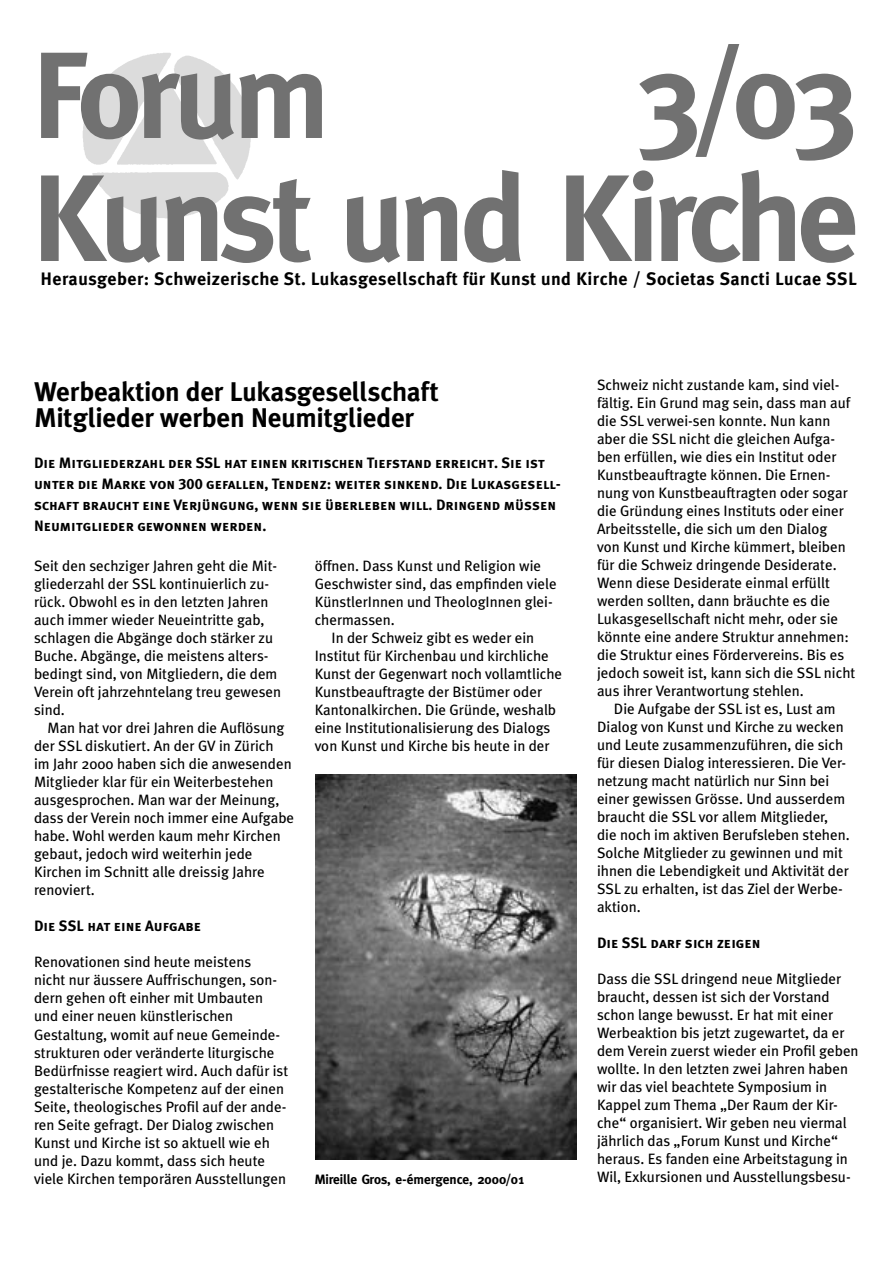
<style>
.page{position:relative;width:893px;height:1263px;background:#fff}
.page>*{position:absolute;margin:0;border:0;box-sizing:border-box;transform-origin:0 0}
.t1{font:700 123px "Meta";letter-spacing:-.045em;color:#717171}
.t2{font:700 27px "Meta Plus";letter-spacing:-.01em;color:#000}
.t3{font:700 18px "Meta Plus";letter-spacing:.025em;color:#000}
.t4{font:15px/18px "Meta Plus";color:#000}
.t5{font:15px/21px "Meta Plus Bold Caps";color:#000}
.t6{font:700 13.5px "Meta";color:#000}
</style>
<div class="page">
<img style="left:82px;top:53px;width:169px;height:166px">
<img style="left:316px;top:774px;width:260px;height:386px">
<p class="t1" style="left:33px;top:24px;width:299px">Forum</p>
<p class="t1" style="left:636px;top:24px;width:224px">3/03</p>
<p class="t1" style="left:33px;top:147px;width:828px">Kunst und Kirche</p>
<p class="t3" style="left:40px;top:269px;width:818px">Herausgeber: Schweizerische St. Lukasgesellschaft für Kunst und Kirche / Societas Sancti Lucae SSL</p>
<p class="t2" style="left:34px;top:376px;width:406px">Werbeaktion der Lukasgesellschaft</p>
<p class="t2" style="left:34px;top:402px;width:382px">Mitglieder werben Neumitglieder</p>
<p class="t5" style="left:34px;top:452px;width:528px">Die Mitgliederzahl der SSL hat einen kritischen Tiefstand erreicht. Sie ist unter die Marke von 300 gefallen, Tendenz: weiter sinkend. Die Lukasgesell&shy;schaft braucht eine Verjüngung, wenn sie überleben will. Dringend müssen Neumitglieder gewonnen werden.</p>
<p class="t4" style="left:34px;top:557px;width:249px">Seit den sechziger Jahren geht die Mit&shy;gliederzahl der SSL kontinuierlich zu&shy;rück. Obwohl es in den letzten Jahren auch immer wieder Neueintritte gab, schlagen die Abgänge doch stärker zu Buche. Abgänge, die meistens alters&shy;bedingt sind, von Mitgliedern, die dem Verein oft jahrzehntelang treu gewesen sind.</p>
<p class="t4" style="left:34px;top:719px;width:262px;text-indent:14px">Man hat vor drei Jahren die Auflösung der SSL diskutiert. An der GV in Zürich<br>im Jahr 2000 haben sich die anwesenden Mitglieder klar für ein Weiterbestehen ausgesprochen. Man war der Meinung, dass der Verein noch immer eine Aufgabe habe. Wohl werden kaum mehr Kirchen gebaut, jedoch wird weiterhin jede Kirchen im Schnitt alle dreissig Jahre renoviert.</p>
<p class="t5" style="left:34px;top:916px;width:169px">Die SSL hat eine Aufgabe</p>
<p class="t4" style="left:34px;top:953px;width:256px">Renovationen sind heute meistens<br>nicht nur äussere Auffrischungen, son&shy;dern gehen oft einher mit Umbauten und einer neuen künstlerischen Gestaltung, womit auf neue Gemeinde&shy;strukturen oder veränderte liturgische Bedürfnisse reagiert wird. Auch dafür ist gestalterische Kompetenz auf der einen Seite, theologisches Profil auf der ande&shy;ren Seite gefragt. Der Dialog zwischen Kunst und Kirche ist so aktuell wie eh und je. Dazu kommt, dass sich heute viele Kirchen temporären Ausstellungen</p>
<p class="t4" style="left:315px;top:557px;width:244px">öffnen. Dass Kunst und Religion wie<br>Geschwister sind, das empfinden viele<br>KünstlerInnen und TheologInnen glei&shy;chermassen.</p>
<p class="t4" style="left:315px;top:629px;width:249px;text-indent:17px">In der Schweiz gibt es weder ein Institut für Kirchenbau und kirchliche Kunst der Gegenwart noch vollamtliche Kunstbeauftragte der Bistümer oder Kantonalkirchen. Die Gründe, weshalb eine Institutionalisierung des Dialogs von Kunst und Kirche bis heute in der</p>
<p class="t6" style="left:315px;top:1171px;width:211px">Mireille Gros, e-émergence, 2000/01</p>
<p class="t4" style="left:597px;top:375px;width:260px">Schweiz nicht zustande kam, sind viel&shy;fältig. Ein Grund mag sein, dass man auf die SSL verwei-sen konnte. Nun kann aber die SSL nicht die gleichen Aufga&shy;ben erfüllen, wie dies ein Institut oder Kunstbeauftragte können. Die Ernen&shy;nung von Kunstbeauftragten oder sogar die Gründung eines Instituts oder einer Arbeitsstelle, die sich um den Dialog<br>von Kunst und Kirche kümmert, bleiben für die Schweiz dringende Desiderate.<br>Wenn diese Desiderate einmal erfüllt werden sollten, dann bräuchte es die Lukasgesellschaft nicht mehr, oder sie könnte eine andere Struktur annehmen: die Struktur eines Fördervereins. Bis es jedoch soweit ist, kann sich die SSL nicht aus ihrer Verantwortung stehlen.</p>
<p class="t4" style="left:597px;top:699px;width:254px;text-indent:17px">Die Aufgabe der SSL ist es, Lust am Dialog von Kunst und Kirche zu wecken und Leute zusammenzuführen, die sich für diesen Dialog interessieren. Die Ver&shy;netzung macht natürlich nur Sinn bei einer gewissen Grösse. Und ausserdem braucht die SSL vor allem Mitglieder, die noch im aktiven Berufsleben stehen.<br>Solche Mitglieder zu gewinnen und mit ihnen die Lebendigkeit und Aktivität der SSL zu erhalten, ist das Ziel der Werbe&shy;aktion.</p>
<p class="t5" style="left:597px;top:932px;width:165px">Die SSL darf sich zeigen</p>
<p class="t4" style="left:597px;top:969px;width:263px">Dass die SSL dringend neue Mitglieder braucht, dessen ist sich der Vorstand schon lange bewusst. Er hat mit einer Werbeaktion bis jetzt zugewartet, da er dem Verein zuerst wieder ein Profil geben wollte. In den letzten zwei Jahren haben wir das viel beachtete Symposium in Kappel zum Thema „Der Raum der Kir&shy;che“ organisiert. Wir geben neu viermal jährlich das „Forum Kunst und Kirche“ heraus. Es fanden eine Arbeitstagung in Wil, Exkursionen und Ausstellungsbesu-</p>
</div>
